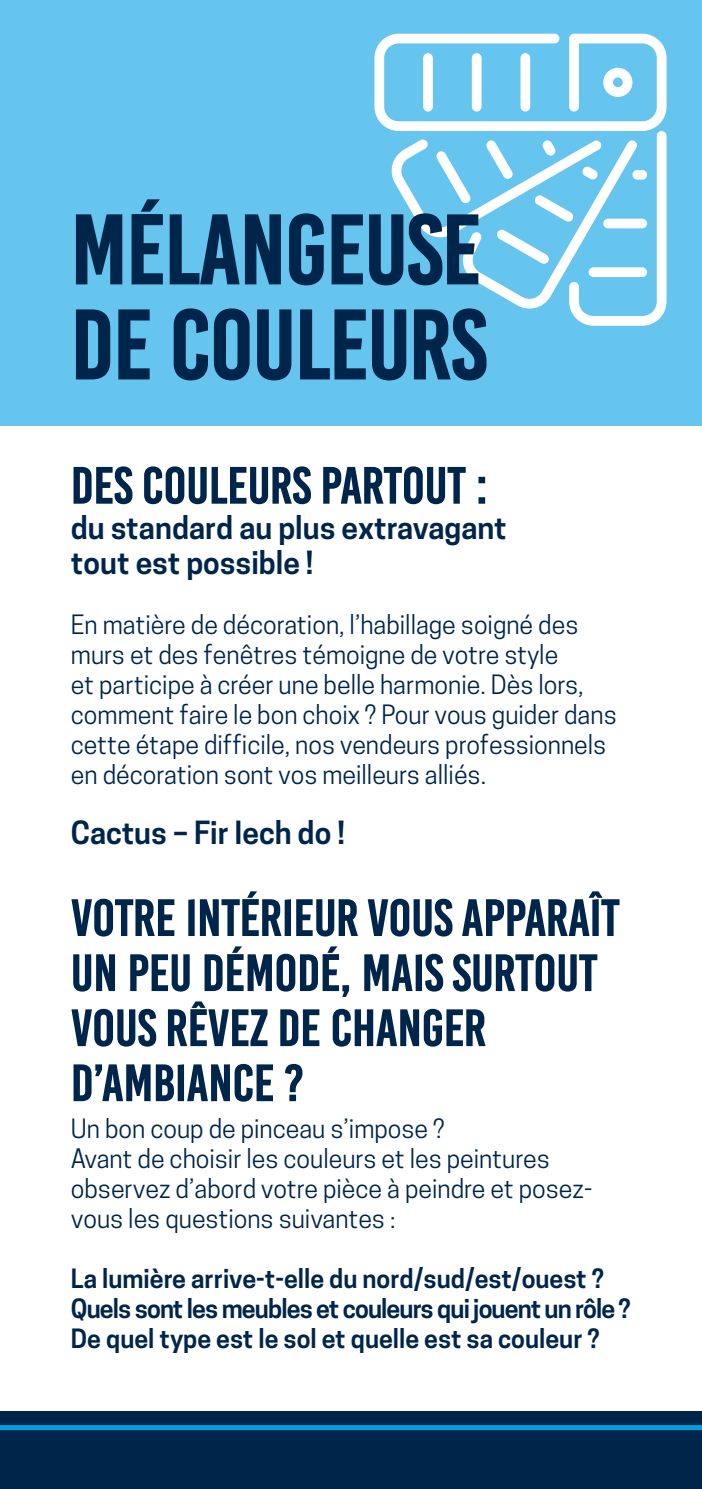
<style>
.page{position:relative;width:702px;height:1489px;background:#fff}
.page>*{position:absolute;margin:0;border:0;box-sizing:border-box;transform-origin:0 0}
.t1{font:700 100px/95px "Base One";letter-spacing:-.005em;color:#00254b}
.t2{font:700 52.5px/55px "Base One";color:#00254b}
.t3{font:600 30px/35px "Cooper Hewitt";color:#00254b}
.t4{font:25px/30px "Cooper Hewitt";color:#00254b}
.t5{font:600 25px/30px "Cooper Hewitt";color:#00254b}
</style>
<div class="page">
<div style="left:0;top:1410px;width:702px;height:78px;background:#00254b"></div>
<svg style="left:0;top:1425px;width:702px;height:4px;background:#009bde"></svg>
<div style="left:0;top:0;width:702px;height:425px;background:#66c5ee"></div>
<svg style="left:374px;top:34px;width:292px;height:292px"></svg>
<h1 class="t1" style="left:71px;top:203px;width:417px">MÉLANGEUSE<br>DE COULEURS</h1>
<h2 class="t2" style="left:71px;top:458px;width:418px">DES COULEURS PARTOUT :</h2>
<p class="t3" style="left:71px;top:510px;width:437px">du standard au plus extravagant tout est possible !</p>
<p class="t4" style="left:71px;top:609px;width:547px">En matière de décoration, l’habillage soigné des murs et des fenêtres témoigne de votre style<br>et participe à créer une belle harmonie. Dès lors, comment faire le bon choix ? Pour vous guider dans cette étape difficile, nos vendeurs professionnels en décoration sont vos meilleurs alliés.</p>
<p class="t3" style="left:71px;top:815px;width:275px">Cactus – Fir Iech do !</p>
<h2 class="t2" style="left:71px;top:890px;width:550px">VOTRE INTÉRIEUR VOUS APPARAÎT<br>UN PEU DÉMODÉ, MAIS SURTOUT<br>VOUS RÊVEZ DE CHANGER<br>D’AMBIANCE ?</h2>
<p class="t4" style="left:71px;top:1113px;width:523px">Un bon coup de pinceau s’impose ?<br>Avant de choisir les couleurs et les peintures observez d’abord votre pièce à peindre et posez&shy;vous les questions suivantes :</p>
<p class="t5" style="left:71px;top:1263px;width:561px">La lumière arrive-t-elle du nord/sud/est/ouest ?<br>Quels sont les meubles et couleurs qui jouent un rôle ?<br>De quel type est le sol et quelle est sa couleur ?</p>
</div>
